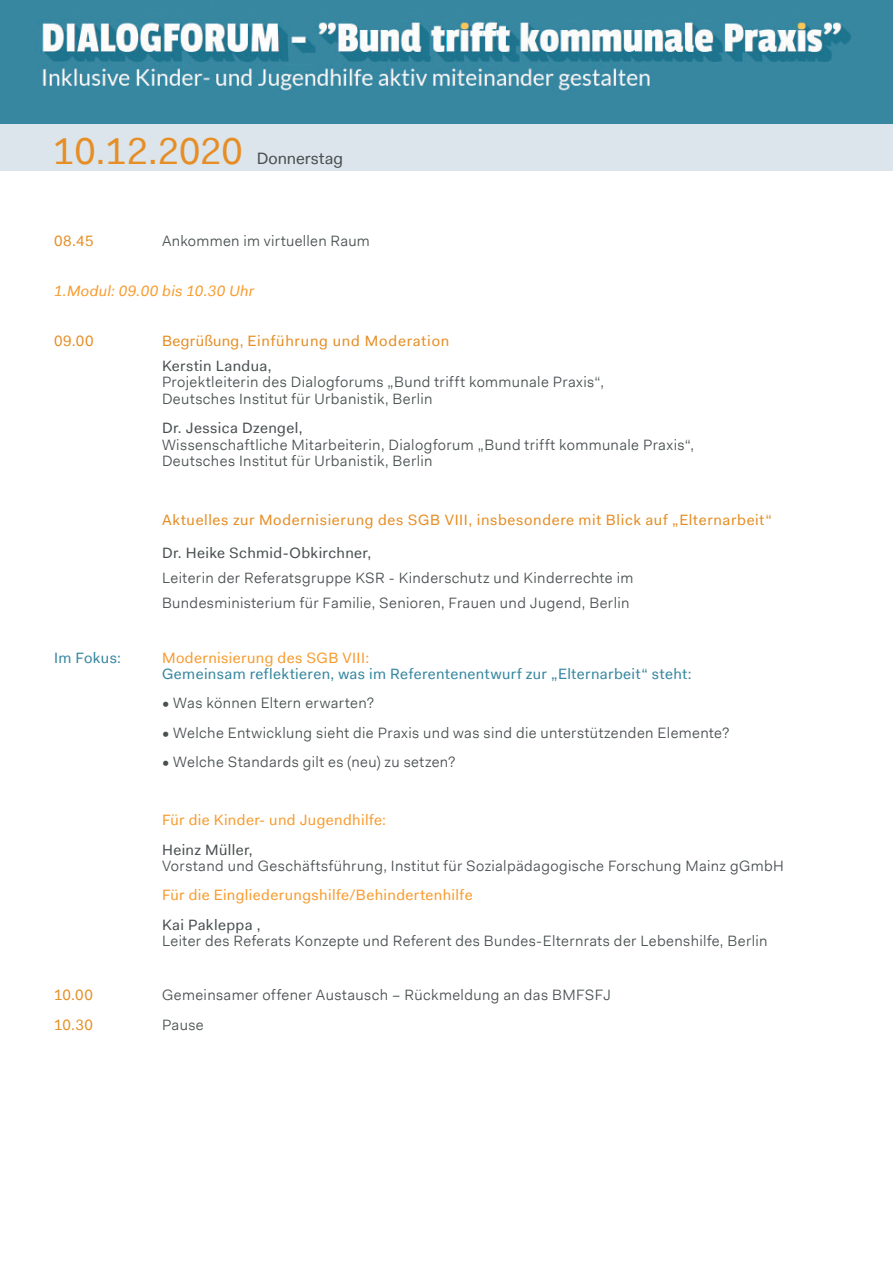
<style>
.page{position:relative;width:893px;height:1263px;background:#fff}
.page>*{position:absolute;margin:0;border:0;box-sizing:border-box;transform-origin:0 0}
.arial_7{font:37.5px "Fakt Pro";color:#e68e25}
.t1{font:16.5px "Fakt Pro";color:#495051}
.t2{font:15px/16.5px "Fakt Pro Blond";letter-spacing:.025em;color:#495051}
.t3{font:15px "Fakt Pro";letter-spacing:.045em;color:#e68e25}
.t4{font:15px/16.5px "Fakt Pro";letter-spacing:.03em;color:#3787a1}
.t5{font:15px "Fakt Pro";letter-spacing:.03em;color:#f89c2f}
.t6{font:15px "Fakt Pro";letter-spacing:.03em;color:#495051}
.t7{font:italic 15px "Fakt Pro";letter-spacing:.02em;color:#f89c2f}
.s1{font-family:"Fakt Pro"}
.s2{color:#f89c2f}
</style>
<div class="page">
<div style="left:0;top:123px;width:892px;height:48px;background:#dbe5eb"></div>
<img style="left:0;top:0;width:893px;height:123px">
<p class="arial_7" style="left:53px;top:126px;width:191px">10.12.2020</p>
<p class="t1" style="left:257px;top:147px;width:88px">Donnerstag</p>
<p class="t3" style="left:54px;top:231px;width:41px">08.45</p>
<p class="t2" style="left:162px;top:232px;width:209px">Ankommen im virtuellen Raum</p>
<p class="t7" style="left:54px;top:281px;width:202px">1.Modul: 09.00 bis 10.30 Uhr</p>
<p class="t3" style="left:54px;top:331px;width:41px">09.00</p>
<p class="t3" style="left:162px;top:331px;width:289px">Begrüßung, Einführung und Moderation</p>
<p class="t2" style="left:162px;top:357px;width:443px"><span class="s1">Kerstin Landua,<br></span>Projektleiterin des Dialogforums „Bund trifft kommunale Praxis“,<br>Deutsches Institut für Urbanistik, Berlin</p>
<p class="t2" style="left:162px;top:420px;width:534px"><span class="s1">Dr. Jessica Dzengel,<br></span>Wissenschaftliche Mitarbeiterin, Dialogforum „Bund trifft kommunale Praxis“,<br>Deutsches Institut für Urbanistik, Berlin</p>
<p class="t3" style="left:162px;top:510px;width:611px">Aktuelles zur Modernisierung des SGB VIII, insbesondere mit Blick auf „Elternarbeit“</p>
<p class="t6" style="left:162px;top:543px;width:211px">Dr. Heike Schmid-Obkirchner,</p>
<p class="t2" style="left:162px;top:570px;width:473px">Leiterin der Referatsgruppe KSR - Kinderschutz und Kinderrechte im</p>
<p class="t2" style="left:162px;top:595px;width:469px">Bundesministerium für Familie, Senioren, Frauen und Jugend, Berlin</p>
<p class="t4" style="left:54px;top:649px;width:68px">Im Fokus:</p>
<p class="t4" style="left:162px;top:649px;width:531px"><span class="s2">Modernisierung des SGB VIII:<br></span>Gemeinsam reflektieren, was im Referentenentwurf zur „Elternarbeit“ steht:</p>
<p class="t2" style="left:162px;top:695px;width:214px">• Was können Eltern erwarten?</p>
<p class="t2" style="left:162px;top:724px;width:569px">• Welche Entwicklung sieht die Praxis und was sind die unterstützenden Elemente?</p>
<p class="t2" style="left:162px;top:753px;width:295px">• Welche Standards gilt es (neu) zu setzen?</p>
<p class="t5" style="left:162px;top:810px;width:226px">Für die Kinder- und Jugendhilfe:</p>
<p class="t2" style="left:162px;top:841px;width:623px"><span class="s1">Heinz Müller,<br></span>Vorstand und Geschäftsführung, Institut für Sozialpädagogische Forschung Mainz gGmbH</p>
<p class="t5" style="left:162px;top:885px;width:312px">Für die Eingliederungshilfe/Behindertenhilfe</p>
<p class="t2" style="left:162px;top:916px;width:607px"><span class="s1">Kai Pakleppa ,<br></span>Leiter des Referats Konzepte und Referent des Bundes-Elternrats der Lebenshilfe, Berlin</p>
<p class="t3" style="left:54px;top:985px;width:40px">10.00</p>
<p class="t2" style="left:162px;top:987px;width:450px">Gemeinsamer offener Austausch – Rückmeldung an das BMFSFJ</p>
<p class="t3" style="left:54px;top:1014px;width:40px">10.30</p>
<p class="t2" style="left:162px;top:1016px;width:43px">Pause</p>
</div>
